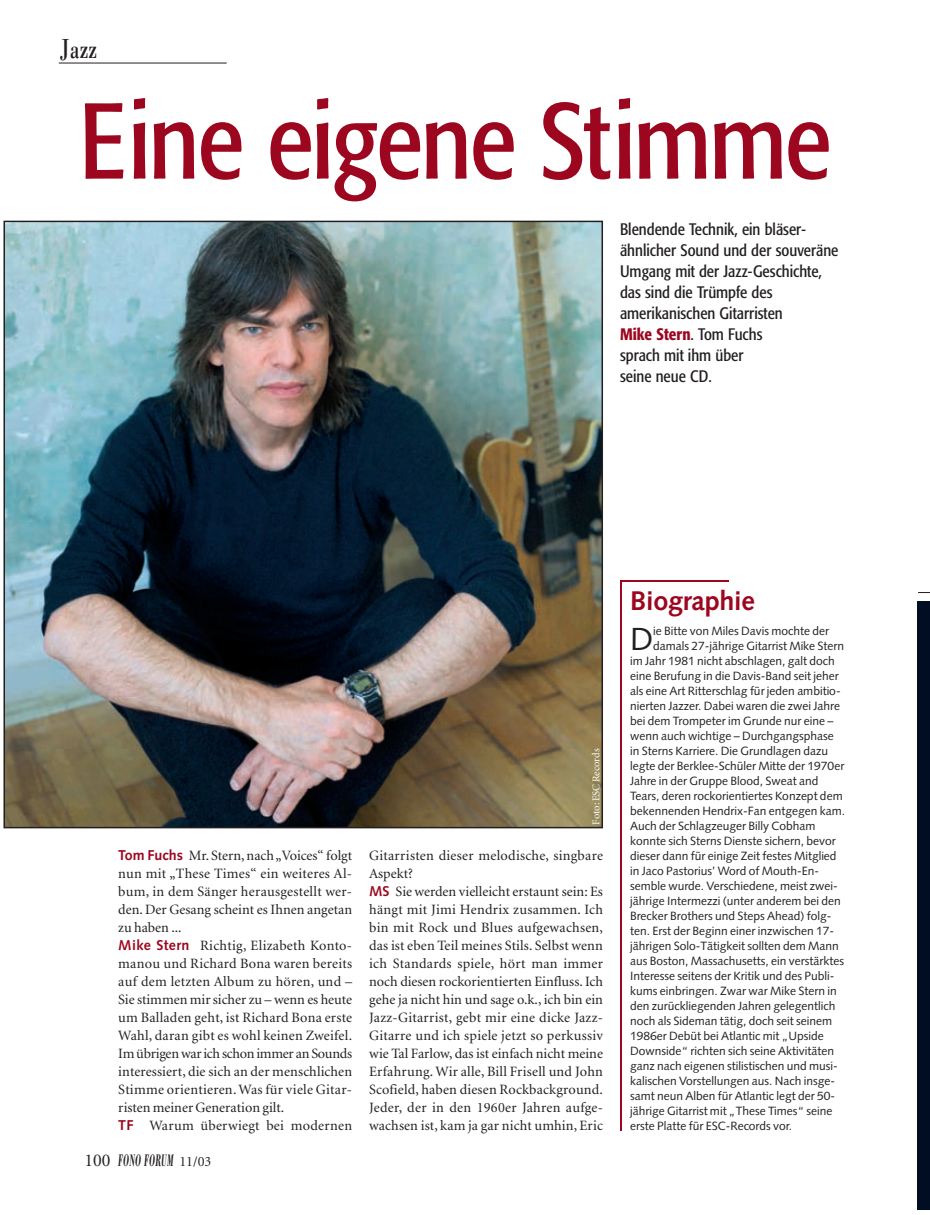
<style>
.page{position:relative;width:930px;height:1215px;background:#fff}
.page>*{position:absolute;margin:0;border:0;box-sizing:border-box;transform-origin:0 0}
.t1{font:condensed 106.5px "Formata";letter-spacing:-.02em;color:#9d061f}
.t2{font:31.95px "Syntax";color:#231f20}
.t3{font:28.5px "Bodoni";color:#231f20;scale:.7 1}
.t4{font:700 27px "Syntax";letter-spacing:-.01em;color:#9d061f}
.t5{font:italic 700 17.25px "Bodoni";letter-spacing:.025em;color:#231f20;scale:.45 1}
.t6{font:condensed 16.5px/21px "Formata";color:#231f20}
.t7{font:14.25px/18px "Minion";letter-spacing:.01em;color:#231f20}
.t8{font:12px "Syntax";color:#231f20}
.t9{font:10.5px "Minion";letter-spacing:-.005em;color:#fff}
.s1{font-weight:500;color:#9d061f}
.s2{font-family:"Syntax";font-weight:700;color:#9d061f}
.s3{font-family:"Minion";font-weight:400;font-style:normal;font-size:18px}
.s4{font-family:"Minion";font-weight:400;font-style:normal;font-size:14.25px}
</style>
<div class="page">
<img style="left:6px;top:224px;width:594px;height:601px">
<hr style="left:59px;top:63px;width:168px;height:1px;background:#231f20">
<hr style="left:620px;top:580px;width:108px;height:2px;background:#9d061f">
<hr style="left:620px;top:581px;width:2px;height:549px;background:#9d061f">
<div style="left:918px;top:601px;width:12px;height:609px;background:#000d23"></div>
<svg style="left:918px;top:592px;width:12px;height:1px"></svg>
<h3 class="t3" style="left:60px;top:39px;width:55px">Jazz</h3>
<h1 class="t1" style="left:79px;top:97px;width:754px">Eine eigene Stimme</h1>
<h3 class="t6" style="left:620px;top:220px;width:220px">Blendende Technik, ein bläser&shy;ähnlicher Sound und der souveräne<br>Umgang mit der Jazz-Geschichte, das sind die Trümpfe des amerikanischen Gitarristen<br><span class="s1">Mike Stern</span>. Tom Fuchs<br>sprach mit ihm über<br>seine neue CD.</h3>
<p class="t9" style="left:592px;top:825px;width:78px;rotate:-90deg">Foto: ESC Records</p>
<p class="t7" style="left:118px;top:848px;width:235px"><span class="s2">Tom Fuchs</span> Mr. Stern, nach „Voices“ folgt nun mit „These Times“ ein weiteres Al&shy;bum, in dem Sänger herausgestellt wer&shy;den. Der Gesang scheint es Ihnen angetan zu haben ...<br><span class="s2">Mike Stern</span> Richtig, Elizabeth Konto&shy;manou und Richard Bona waren bereits auf dem letzten Album zu hören, und – Sie stimmen mir sicher zu – wenn es heute um Balladen geht, ist Richard Bona erste Wahl, daran gibt es wohl keinen Zweifel.<br>Im übrigen war ich schon immer an Sounds interessiert, die sich an der menschlichen Stimme orientieren. Was für viele Gitar&shy;risten meiner Generation gilt.<br><span class="s2">TF</span> Warum überwiegt bei modernen</p>
<p class="t7" style="left:369px;top:848px;width:235px">Gitarristen dieser melodische, singbare Aspekt?<br><span class="s2">MS</span> Sie werden vielleicht erstaunt sein: Es hängt mit Jimi Hendrix zusammen. Ich bin mit Rock und Blues aufgewachsen, das ist eben Teil meines Stils. Selbst wenn ich Standards spiele, hört man immer noch diesen rockorientierten Einfluss. Ich gehe ja nicht hin und sage o.k., ich bin ein Jazz-Gitarrist, gebt mir eine dicke Jazz-Gitarre und ich spiele jetzt so perkussiv wie Tal Farlow, das ist einfach nicht meine Erfahrung. Wir alle, Bill Frisell und John Scofield, haben diesen Rockbackground.<br>Jeder, der in den 1960er Jahren aufge&shy;wachsen ist, kam ja gar nicht umhin, Eric</p>
<h3 class="t5" style="left:84px;top:1155px;width:284px"><span class="s3">100</span> FONO FORUM <span class="s4">11/03</span></h3>
<h3 class="t4" style="left:630px;top:590px;width:126px">Biographie</h3>
<h2 class="t2" style="left:630px;top:626px;width:25px">D</h2>
<p class="t8" style="left:653px;top:626px;width:177px">ie Bitte von Miles Davis mochte der</p>
<p class="t8" style="left:653px;top:641px;width:193px">damals 27-jährige Gitarrist Mike Stern</p>
<p class="t8" style="left:630px;top:656px;width:206px">im Jahr 1981 nicht abschlagen, galt doch</p>
<p class="t8" style="left:630px;top:671px;width:210px">eine Berufung in die Davis-Band seit jeher</p>
<p class="t8" style="left:630px;top:686px;width:212px">als eine Art Ritterschlag für jeden ambitio-</p>
<p class="t8" style="left:630px;top:701px;width:212px">nierten Jazzer. Dabei waren die zwei Jahre</p>
<p class="t8" style="left:630px;top:716px;width:205px">bei dem Trompeter im Grunde nur eine –</p>
<p class="t8" style="left:630px;top:731px;width:205px">wenn auch wichtige – Durchgangsphase</p>
<p class="t8" style="left:630px;top:746px;width:200px">in Sterns Karriere. Die Grundlagen dazu</p>
<p class="t8" style="left:630px;top:761px;width:216px">legte der Berklee-Schüler Mitte der 1970er</p>
<p class="t8" style="left:630px;top:776px;width:190px">Jahre in der Gruppe Blood, Sweat and</p>
<p class="t8" style="left:630px;top:791px;width:214px">Tears, deren rockorientiertes Konzept dem</p>
<p class="t8" style="left:630px;top:806px;width:217px">bekennenden Hendrix-Fan entgegen kam.</p>
<p class="t8" style="left:630px;top:821px;width:187px">Auch der Schlagzeuger Billy Cobham</p>
<p class="t8" style="left:630px;top:836px;width:207px">konnte sich Sterns Dienste sichern, bevor</p>
<p class="t8" style="left:630px;top:851px;width:208px">dieser dann für einige Zeit festes Mitglied</p>
<p class="t8" style="left:630px;top:866px;width:191px">in Jaco Pastorius’ Word of Mouth-En-</p>
<p class="t8" style="left:630px;top:881px;width:209px">semble wurde. Verschiedene, meist zwei-</p>
<p class="t8" style="left:630px;top:896px;width:212px">jährige Intermezzi (unter anderem bei den</p>
<p class="t8" style="left:630px;top:911px;width:203px">Brecker Brothers und Steps Ahead) folg-</p>
<p class="t8" style="left:630px;top:926px;width:205px">ten. Erst der Beginn einer inzwischen 17-</p>
<p class="t8" style="left:630px;top:941px;width:210px">jährigen Solo-Tätigkeit sollten dem Mann</p>
<p class="t8" style="left:630px;top:956px;width:215px">aus Boston, Massachusetts, ein verstärktes</p>
<p class="t8" style="left:630px;top:971px;width:206px">Interesse seitens der Kritik und des Publi-</p>
<p class="t8" style="left:630px;top:986px;width:208px">kums einbringen. Zwar war Mike Stern in</p>
<p class="t8" style="left:630px;top:1001px;width:207px">den zurückliegenden Jahren gelegentlich</p>
<p class="t8" style="left:630px;top:1016px;width:204px">noch als Sideman tätig, doch seit seinem</p>
<p class="t8" style="left:630px;top:1031px;width:195px">1986er Debüt bei Atlantic mit „Upside</p>
<p class="t8" style="left:630px;top:1046px;width:205px">Downside“ richten sich seine Aktivitäten</p>
<p class="t8" style="left:630px;top:1061px;width:209px">ganz nach eigenen stilistischen und musi-</p>
<p class="t8" style="left:630px;top:1076px;width:207px">kalischen Vorstellungen aus. Nach insge-</p>
<p class="t8" style="left:630px;top:1091px;width:206px">samt neun Alben für Atlantic legt der 50-</p>
<p class="t8" style="left:630px;top:1106px;width:204px">jährige Gitarrist mit „These Times“ seine</p>
<p class="t8" style="left:630px;top:1121px;width:164px">erste Platte für ESC-Records vor.</p>
</div>
